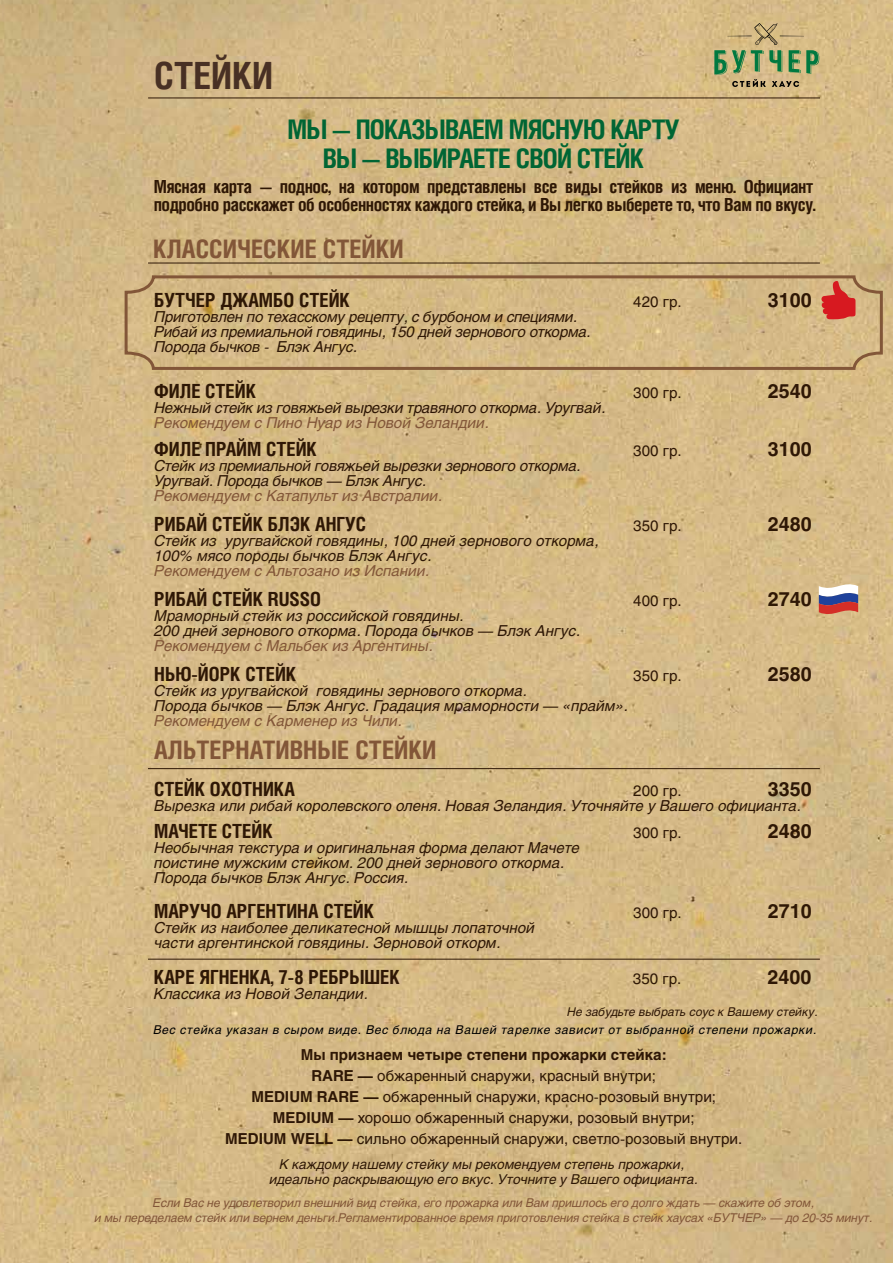
<style>
.page{position:relative;width:893px;height:1263px;background:#fff}
.page>*{position:absolute;margin:0;border:0;box-sizing:border-box;transform-origin:0 0}
.t1{font:700 37.5px "Helios Cond C";color:#483024}
.t2{font:700 27px/28.5px "Helios Cond C";letter-spacing:-.03em;color:#006534;text-align:center}
.t3{font:700 25.5px "Helios Cond C";color:#825638}
.t4{font:700 19.5px "Helios Cond C";color:#2e1705}
.t5{font:700 19.5px "Helios C";color:#2e1705}
.t6{font:700 18px/18px "Helios Cond C";letter-spacing:-.025em;color:#2e1705}
.t7{font:italic 15px/15px "Helios C";color:#2e1705}
.t8{font:15px/21px "Helios C";color:#2e1705;text-align:center}
.t9{font:italic 15px "Helios C";color:#825638}
.t10{font:italic 13.5px/15px "Helios C";color:#2e1705;text-align:center}
.t11{font:italic 12px/15px "Helios C";letter-spacing:-.01em;color:#825638;text-align:center}
.t12{font:italic 12px "Helios C";letter-spacing:.055em;color:#000}
.t13{font:italic 12px "Helios C";color:#2e1705}
.s1{font-weight:700}
</style>
<div class="page">
<img style="left:0;top:0;width:893px;height:1263px">
<hr style="left:148px;top:768px;width:672px;height:1px;background:#2e1705">
<hr style="left:148px;top:959px;width:672px;height:1px;background:#2e1705">
<hr style="left:148px;top:98px;width:672px;height:1px;background:#2e1705">
<hr style="left:148px;top:263px;width:672px;height:1px;background:#2e1705">
<svg style="left:819px;top:580px;width:39px;height:38px"></svg>
<svg style="left:123px;top:274px;width:761px;height:97px;background:#cfb07f"></svg>
<svg style="left:714px;top:23px;width:105px;height:64px;background:#afaa76"></svg>
<h1 class="t1" style="left:154px;top:54px;width:120px">СТЕЙКИ</h1>
<h2 class="t2" style="left:288px;top:115px;width:393px">МЫ — ПОКАЗЫВАЕМ МЯСНУЮ КАРТУ<br>ВЫ — ВЫБИРАЕТЕ СВОЙ СТЕЙК</h2>
<p class="t6" style="left:154px;top:177px;width:663px">Мясная карта — поднос, на котором представлены все виды стейков из меню. Официант подробно расскажет об особенностях каждого стейка, и Вы легко выберете то, что Вам по вкусу.</p>
<h3 class="t3" style="left:153px;top:233px;width:252px">КЛАССИЧЕСКИЕ СТЕЙКИ</h3>
<h3 class="t4" style="left:154px;top:288px;width:197px">БУТЧЕР ДЖАМБО СТЕЙК</h3>
<p class="t8" style="left:633px;top:291px;width:50px">420 гр.</p>
<h3 class="t5" style="left:768px;top:288px;width:45px">3100</h3>
<p class="t7" style="left:154px;top:309px;width:438px">Приготовлен по техасскому рецепту, с бурбоном и специями.<br>Рибай из премиальной говядины, 150 дней зернового откорма.<br>Порода бычков - Блэк Ангус.</p>
<h3 class="t4" style="left:154px;top:379px;width:103px">ФИЛЕ СТЕЙК</h3>
<p class="t8" style="left:633px;top:382px;width:50px">300 гр.</p>
<h3 class="t5" style="left:768px;top:379px;width:45px">2540</h3>
<p class="t7" style="left:154px;top:400px;width:453px">Нежный стейк из говяжьей вырезки травяного откорма. Уругвай.</p>
<p class="t9" style="left:154px;top:413px;width:336px">Рекомендуем с Пино Нуар из Новой Зеландии.</p>
<h3 class="t4" style="left:154px;top:437px;width:164px">ФИЛЕ ПРАЙМ СТЕЙК</h3>
<p class="t8" style="left:633px;top:440px;width:50px">300 гр.</p>
<h3 class="t5" style="left:768px;top:438px;width:45px">3100</h3>
<p class="t7" style="left:154px;top:458px;width:428px">Стейк из премиальной говяжьей вырезки зернового откорма.<br>Уругвай. Порода бычков — Блэк Ангус.</p>
<p class="t9" style="left:154px;top:487px;width:290px">Рекомендуем с Катапульт из Австралии.</p>
<h3 class="t4" style="left:154px;top:512px;width:214px">РИБАЙ СТЕЙК БЛЭК АНГУС</h3>
<p class="t8" style="left:633px;top:515px;width:50px">350 гр.</p>
<h3 class="t5" style="left:768px;top:513px;width:45px">2480</h3>
<p class="t7" style="left:154px;top:533px;width:446px">Стейк из уругвайской говядины, 100 дней зернового откорма,<br>100% мясо породы бычков Блэк Ангус.</p>
<p class="t9" style="left:154px;top:562px;width:277px">Рекомендуем с Альтозано из Испании.</p>
<h3 class="t4" style="left:154px;top:587px;width:168px">РИБАЙ СТЕЙК RUSSO</h3>
<p class="t8" style="left:633px;top:590px;width:50px">400 гр.</p>
<h3 class="t5" style="left:768px;top:588px;width:45px">2740</h3>
<p class="t7" style="left:154px;top:608px;width:427px">Мраморный стейк из российской говядины.<br>200 дней зернового откорма. Порода бычков — Блэк Ангус.</p>
<p class="t9" style="left:154px;top:637px;width:280px">Рекомендуем c Мальбек из Аргентины.</p>
<h3 class="t4" style="left:154px;top:662px;width:144px">НЬЮ-ЙОРК СТЕЙК</h3>
<p class="t8" style="left:633px;top:665px;width:50px">350 гр.</p>
<h3 class="t5" style="left:768px;top:663px;width:45px">2580</h3>
<p class="t7" style="left:154px;top:683px;width:475px">Стейк из уругвайской говядины зернового откорма.<br>Порода бычков — Блэк Ангус. Градация мраморности — «прайм».</p>
<p class="t9" style="left:154px;top:712px;width:249px">Рекомендуем с Карменер из Чили.</p>
<h3 class="t3" style="left:154px;top:735px;width:284px">АЛЬТЕРНАТИВНЫЕ СТЕЙКИ</h3>
<h3 class="t4" style="left:154px;top:777px;width:142px">СТЕЙК ОХОТНИКА</h3>
<p class="t8" style="left:633px;top:780px;width:50px">200 гр.</p>
<h3 class="t5" style="left:768px;top:777px;width:45px">3350</h3>
<p class="t7" style="left:154px;top:798px;width:648px">Вырезка или рибай королевского оленя. Новая Зеландия. Уточняйте у Вашего официанта.</p>
<h3 class="t4" style="left:154px;top:819px;width:120px">МАЧЕТЕ СТЕЙК</h3>
<p class="t8" style="left:633px;top:822px;width:50px">300 гр.</p>
<h3 class="t5" style="left:768px;top:820px;width:45px">2480</h3>
<p class="t7" style="left:154px;top:840px;width:427px">Необычная текстура и оригинальная форма делают Мачете поистине мужским стейком. 200 дней зернового откорма.<br>Порода бычков Блэк Ангус. Россия.</p>
<h3 class="t4" style="left:154px;top:899px;width:222px">МАРУЧО АРГЕНТИНА СТЕЙК</h3>
<p class="t8" style="left:633px;top:901px;width:50px">300 гр.</p>
<h3 class="t5" style="left:768px;top:899px;width:45px">2710</h3>
<p class="t7" style="left:154px;top:919px;width:382px">Стейк из наиболее деликатесной мышцы лопаточной части аргентинской говядины. Зерновой откорм.</p>
<h3 class="t4" style="left:154px;top:965px;width:247px">КАРЕ ЯГНЕНКА, 7-8 РЕБРЫШЕК</h3>
<p class="t8" style="left:633px;top:968px;width:50px">350 гр.</p>
<h3 class="t5" style="left:768px;top:966px;width:45px">2400</h3>
<p class="t7" style="left:154px;top:986px;width:216px">Классика из Новой Зеландии.</p>
<p class="t13" style="left:567px;top:1004px;width:252px">Не забудьте выбрать соус к Вашему стейку.</p>
<p class="t12" style="left:153px;top:1023px;width:665px">Вес стейка указан в сыром виде. Вес блюда на Вашей тарелке зависит от выбранной степени прожарки.</p>
<p class="t8" style="left:225px;top:1044px;width:519px"><span class="s1">Мы признаем четыре степени прожарки стейка:<br>RARE —</span> обжаренный снаружи, красный внутри;<br><span class="s1">MEDIUM RARE —</span> обжаренный снаружи, красно-розовый внутри; <span class="s1">MEDIUM —</span> хорошо обжаренный снаружи, розовый внутри;<br><span class="s1">MEDIUM WELL —</span> сильно обжаренный снаружи, светло-розовый внутри.</p>
<p class="t10" style="left:269px;top:1156px;width:430px">К каждому нашему стейку мы рекомендуем степень прожарки, идеально раскрывающую его вкус. Уточните у Вашего официанта.</p>
<p class="t11" style="left:94px;top:1195px;width:780px">Если Вас не удовлетворил внешний вид стейка, его прожарка или Вам пришлось его долго ждать — скажите об этом,<br>и мы переделаем стейк или вернем деньги.Регламентированное время приготовления стейка в стейк хаусах «БУТЧЕР» — до 20-35 минут.</p>
</div>
